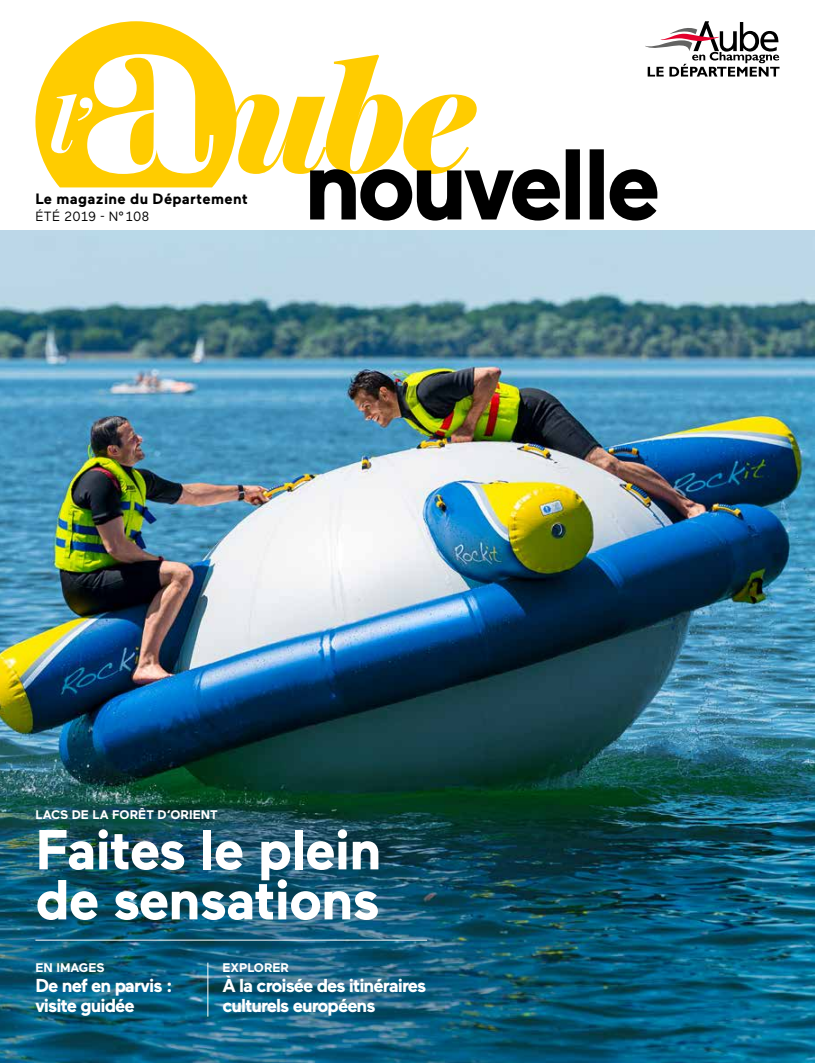
<style>
.page{position:relative;width:815px;height:1063px;background:#fff}
.page>*{position:absolute;margin:0;border:0;box-sizing:border-box;transform-origin:0 0}
.t1{font:700 56.25px/50px "Maax";letter-spacing:-.02em;color:#fff}
.t2{font:700 18.75px/20px "Maax";letter-spacing:-.05em;color:#fff}
.t3{font:700 15px "Maax";letter-spacing:.025em;color:#000}
.t4{font:13.38px "Maax";letter-spacing:.025em;color:#000}
.t5{font:700 12.5px "Maax";color:#fff}
</style>
<div class="page">
<img style="left:0;top:230px;width:815px;height:833px">
<hr style="left:35px;top:940px;width:392px;height:1px;background:#fff">
<hr style="left:208px;top:963px;width:1px;height:54px;background:#fff">
<svg style="left:35px;top:21px;width:745px;height:200px"></svg>
<p class="t3" style="left:35px;top:189px;width:214px">Le magazine du Département</p>
<p class="t4" style="left:35px;top:207px;width:115px">ÉTÉ 2019 - N° 108</p>
<p class="t5" style="left:35px;top:807px;width:184px">LACS DE LA FORÊT D’ORIENT</p>
<h1 class="t1" style="left:35px;top:822px;width:348px">Faites le plein de sensations</h1>
<p class="t5" style="left:35px;top:959px;width:71px">EN IMAGES</p>
<p class="t2" style="left:35px;top:974px;width:138px">De nef en parvis : visite guidée</p>
<p class="t5" style="left:222px;top:959px;width:68px">EXPLORER</p>
<p class="t2" style="left:222px;top:974px;width:205px">À la croisée des itinéraires culturels européens</p>
</div>
